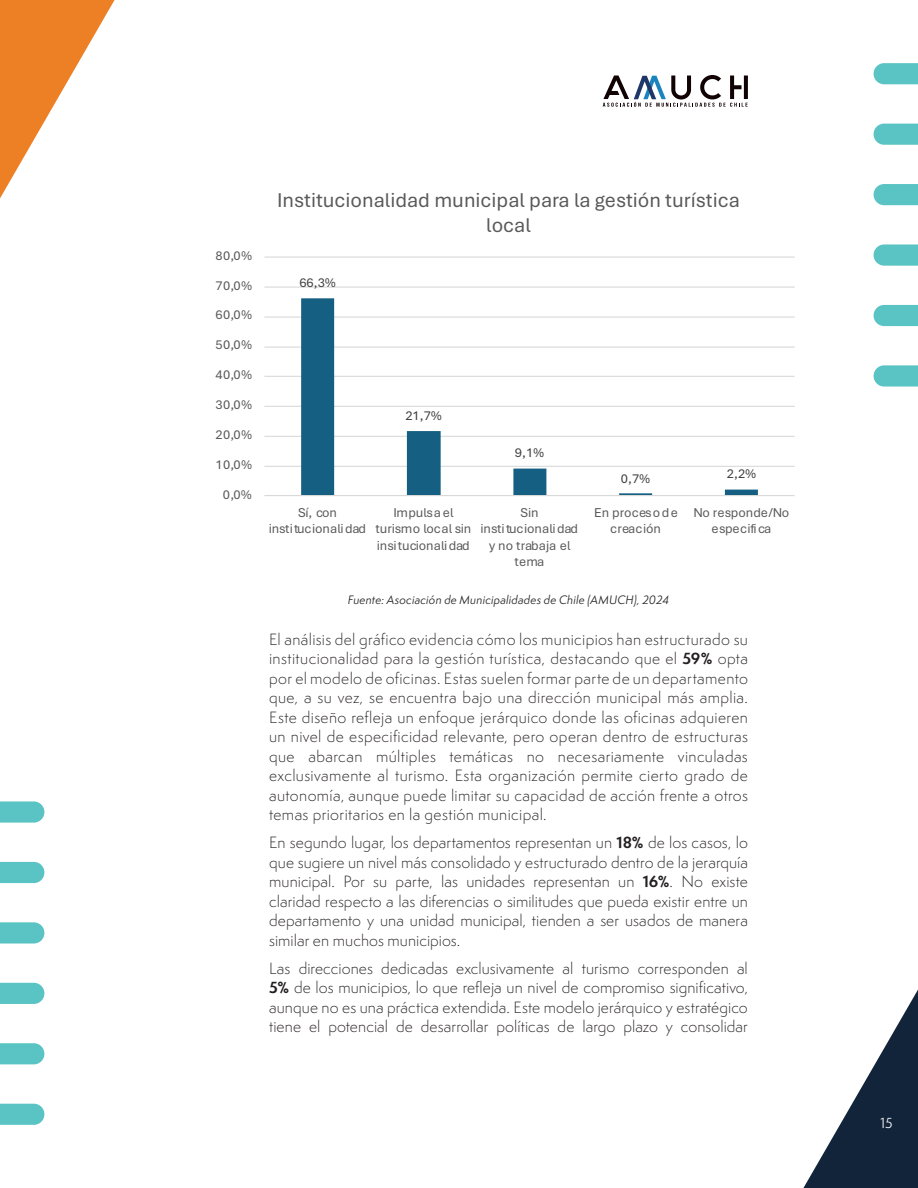
<style>
.page{position:relative;width:918px;height:1188px;background:#fff}
.page>*{position:absolute;margin:0;border:0;box-sizing:border-box;transform-origin:0 0}
.t1{font:21px/25.5px "Aptos";color:#595959;text-align:center}
.t2{font:300 15px/19.5px "Semplicita Pro";letter-spacing:.01em;color:#231f20;text-align:justify}
.t3{font:13.5px/16.5px "Aptos";color:#595959;text-align:center}
.t4{font:13.5px "Aptos";color:#404040}
.t5{font:13.5px "Semplicita Pro";color:#fff}
.t6{font:italic 11.25px "Semplicita Pro";letter-spacing:.015em;color:#231f20}
.s1{font-weight:700}
</style>
<div class="page">
<svg style="left:603px;top:75px;width:145px;height:32px"></svg>
<svg style="left:803px;top:990px;width:115px;height:198px"></svg>
<svg style="left:0;top:0;width:115px;height:198px"></svg>
<svg style="left:874px;top:365px;width:44px;height:22px"></svg>
<svg style="left:874px;top:305px;width:44px;height:21px"></svg>
<svg style="left:874px;top:244px;width:44px;height:22px"></svg>
<svg style="left:874px;top:184px;width:44px;height:21px"></svg>
<svg style="left:874px;top:124px;width:44px;height:21px"></svg>
<svg style="left:874px;top:63px;width:44px;height:21px"></svg>
<svg style="left:0;top:801px;width:44px;height:22px"></svg>
<svg style="left:0;top:862px;width:44px;height:21px"></svg>
<svg style="left:0;top:922px;width:44px;height:22px"></svg>
<svg style="left:0;top:983px;width:44px;height:21px"></svg>
<svg style="left:0;top:1043px;width:44px;height:21px"></svg>
<svg style="left:0;top:1104px;width:44px;height:21px"></svg>
<hr style="left:264px;top:466px;width:531px;height:1px;background:#d9d9d9">
<hr style="left:264px;top:436px;width:531px;height:1px;background:#d9d9d9">
<hr style="left:264px;top:406px;width:531px;height:1px;background:#d9d9d9">
<hr style="left:264px;top:376px;width:531px;height:1px;background:#d9d9d9">
<hr style="left:264px;top:347px;width:531px;height:1px;background:#d9d9d9">
<hr style="left:264px;top:317px;width:531px;height:1px;background:#d9d9d9">
<hr style="left:264px;top:287px;width:531px;height:1px;background:#d9d9d9">
<hr style="left:264px;top:257px;width:531px;height:1px;background:#d9d9d9">
<svg style="left:301px;top:298px;width:457px;height:197px"></svg>
<hr style="left:264px;top:495px;width:531px;height:1px;background:#d9d9d9">
<p class="t3" style="left:216px;top:247px;width:38px">80,0%</p>
<p class="t3" style="left:216px;top:277px;width:38px">70,0%</p>
<p class="t3" style="left:216px;top:306px;width:38px">60,0%</p>
<p class="t3" style="left:216px;top:336px;width:38px">50,0%</p>
<p class="t3" style="left:216px;top:366px;width:38px">40,0%</p>
<p class="t3" style="left:216px;top:396px;width:38px">30,0%</p>
<p class="t3" style="left:216px;top:425px;width:38px">20,0%</p>
<p class="t3" style="left:216px;top:455px;width:38px">10,0%</p>
<p class="t3" style="left:223px;top:485px;width:31px">0,0%</p>
<p class="t1" style="left:277px;top:186px;width:464px">Institucionalidad municipal para la gestión turística local</p>
<p class="t4" style="left:299px;top:273px;width:38px">66,3%</p>
<p class="t4" style="left:405px;top:406px;width:38px">21,7%</p>
<p class="t4" style="left:515px;top:444px;width:31px">9,1%</p>
<p class="t4" style="left:621px;top:469px;width:31px">0,7%</p>
<p class="t4" style="left:727px;top:465px;width:31px">2,2%</p>
<p class="t3" style="left:269px;top:503px;width:99px">Sí, con institucionalidad</p>
<p class="t3" style="left:375px;top:503px;width:97px">Impulsa el turismo local sin insitucionalidad</p>
<p class="t3" style="left:481px;top:503px;width:99px">Sin institucionalidad y no trabaja el tema</p>
<p class="t3" style="left:594px;top:503px;width:85px">En proceso de creación</p>
<p class="t3" style="left:693px;top:503px;width:97px">No responde/No especifica</p>
<p class="t6" style="left:348px;top:592px;width:323px">Fuente: Asociación de Municipalidades de Chile (AMUCH), 2024</p>
<p class="t2" style="left:269px;top:630px;width:480px">El análisis del gráfico evidencia cómo los municipios han estructurado su institucionalidad para la gestión turística, destacando que el <span class="s1">59%</span> opta por el modelo de oficinas. Estas suelen formar parte de un departamento que, a su vez, se encuentra bajo una dirección municipal más amplia.<br>Este diseño refleja un enfoque jerárquico donde las oficinas adquieren un nivel de especificidad relevante, pero operan dentro de estructuras que abarcan múltiples temáticas no necesariamente vinculadas exclusivamente al turismo. Esta organización permite cierto grado de autonomía, aunque puede limitar su capacidad de acción frente a otros temas prioritarios en la gestión municipal.</p>
<p class="t2" style="left:269px;top:833px;width:480px">En segundo lugar, los departamentos representan un <span class="s1">18%</span> de los casos, lo que sugiere un nivel más consolidado y estructurado dentro de la jerarquía municipal. Por su parte, las unidades representan un <span class="s1">16%</span>. No existe claridad respecto a las diferencias o similitudes que pueda existir entre un departamento y una unidad municipal, tienden a ser usados de manera similar en muchos municipios.</p>
<p class="t2" style="left:269px;top:959px;width:480px">Las direcciones dedicadas exclusivamente al turismo corresponden al <span class="s1">5%</span> de los municipios, lo que refleja un nivel de compromiso significativo, aunque no es una práctica extendida. Este modelo jerárquico y estratégico tiene el potencial de desarrollar políticas de largo plazo y consolidar</p>
<p class="t5" style="left:880px;top:1114px;width:14px">15</p>
</div>
